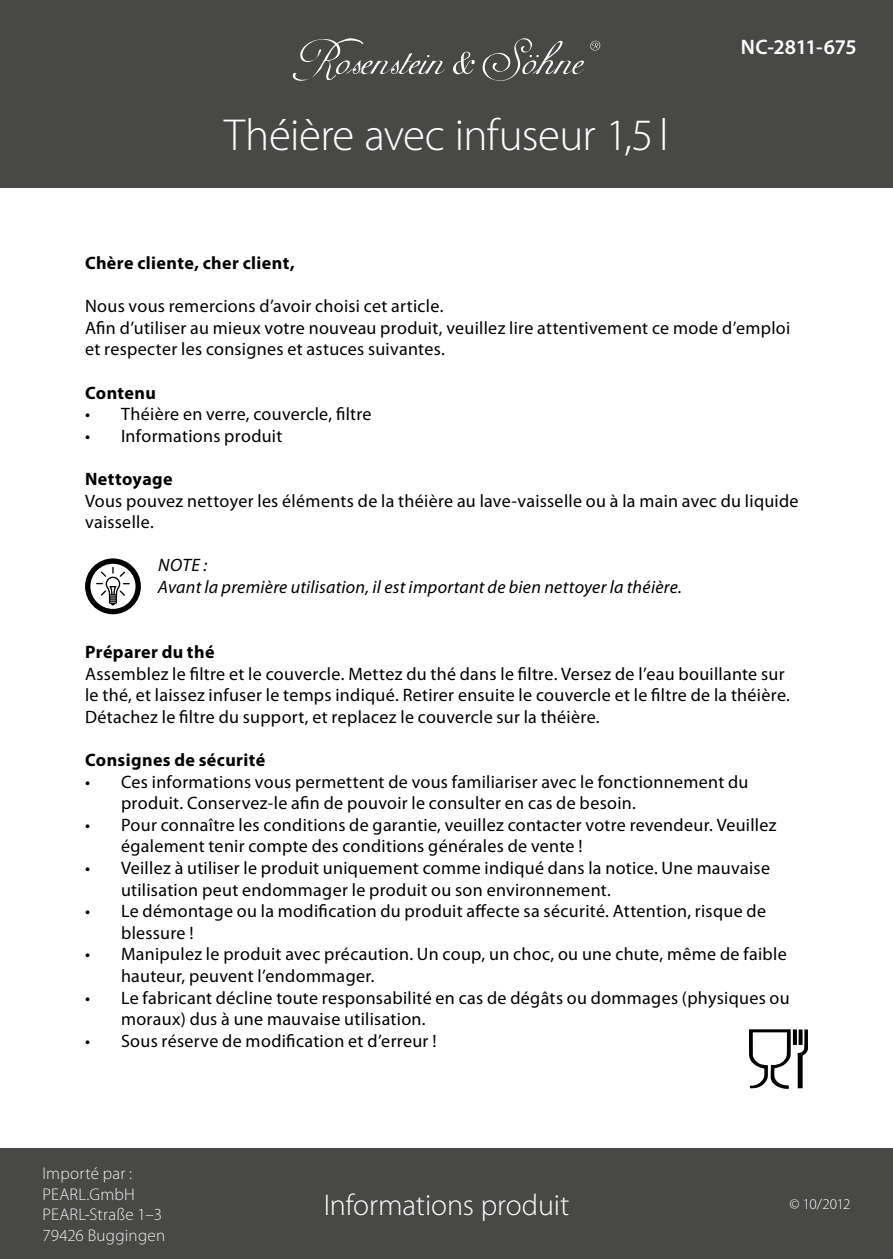
<style>
.page{position:relative;width:893px;height:1259px;background:#fff}
.page>*{position:absolute;margin:0;border:0;box-sizing:border-box;transform-origin:0 0}
.t1{font:300 45px "Myriad Pro";letter-spacing:-.015em;color:#fff}
.t2{font:300 30px "Myriad Pro";letter-spacing:-.005em;color:#fff}
.t3{font:600 21px "Myriad Pro";letter-spacing:-.02em;color:#fff}
.Fließtext_Ebene_1{font:18px/21.6px "Myriad Pro";letter-spacing:.015em;color:#000}
.Überschrift_Ebene_1{font:700 18px "Myriad Pro";letter-spacing:.02em;color:#000}
.HINWEIS{font:italic 18px/21.6px "Myriad Pro";letter-spacing:.015em;color:#000}
.Fließtext_Ebene_1-2{font:300 17.1px "Myriad Pro";letter-spacing:.015em;color:#f0f0f0}
.t4{font:300 15px "Myriad Pro";letter-spacing:-.03em;color:#fff}
</style>
<div class="page">
<div style="left:0;top:0;width:893px;height:187px;background:#484847"></div>
<div style="left:0;top:1148px;width:893px;height:111px;background:#484847"></div>
<svg style="left:85px;top:558px;width:56px;height:56px"></svg>
<svg style="left:292px;top:38px;width:153px;height:43px"></svg>
<svg style="left:453px;top:51px;width:22px;height:24px"></svg>
<svg style="left:482px;top:38px;width:102px;height:43px"></svg>
<svg style="left:590px;top:41px;width:10px;height:10px"></svg>
<svg style="left:749px;top:1029px;width:59px;height:60px"></svg>
<p class="t1" style="left:224px;top:110px;width:446px">Théière avec infuseur 1,5 l</p>
<p class="t3" style="left:741px;top:35px;width:117px">NC-2811-675</p>
<p class="Überschrift_Ebene_1" style="left:85px;top:253px;width:211px">Chère cliente, cher client,</p>
<p class="Fließtext_Ebene_1" style="left:85px;top:296px;width:360px">Nous vous remercions d’avoir choisi cet article.</p>
<p class="Fließtext_Ebene_1" style="left:85px;top:317px;width:707px">Afin d’utiliser au mieux votre nouveau produit, veuillez lire attentivement ce mode d’emploi et respecter les consignes et astuces suivantes.</p>
<p class="Überschrift_Ebene_1" style="left:85px;top:382px;width:72px">Contenu</p>
<p class="Fließtext_Ebene_1" style="left:85px;top:404px;width:288px">• Théière en verre, couvercle, filtre</p>
<p class="Fließtext_Ebene_1" style="left:85px;top:425px;width:199px">• Informations produit</p>
<p class="Überschrift_Ebene_1" style="left:85px;top:469px;width:89px">Nettoyage</p>
<p class="Fließtext_Ebene_1" style="left:85px;top:490px;width:715px">Vous pouvez nettoyer les éléments de la théière au lave-vaisselle ou à la main avec du liquide vaisselle.</p>
<p class="HINWEIS" style="left:158px;top:555px;width:526px">NOTE :<br>Avant la première utilisation, il est important de bien nettoyer la théière.</p>
<p class="Überschrift_Ebene_1" style="left:85px;top:642px;width:131px">Préparer du thé</p>
<p class="Fließtext_Ebene_1" style="left:85px;top:663px;width:706px">Assemblez le filtre et le couvercle. Mettez du thé dans le filtre. Versez de l’eau bouillante sur le thé, et laissez infuser le temps indiqué. Retirer ensuite le couvercle et le filtre de la théière.<br>Détachez le filtre du support, et replacez le couvercle sur la théière.</p>
<p class="Überschrift_Ebene_1" style="left:85px;top:750px;width:182px">Consignes de sécurité</p>
<p class="Fließtext_Ebene_1" style="left:121px;top:771px;width:629px;text-indent:-36px">• Ces informations vous permettent de vous familiariser avec le fonctionnement du produit. Conservez-le afin de pouvoir le consulter en cas de besoin.</p>
<p class="Fließtext_Ebene_1" style="left:121px;top:814px;width:657px;text-indent:-36px">• Pour connaître les conditions de garantie, veuillez contacter votre revendeur. Veuillez également tenir compte des conditions générales de vente !</p>
<p class="Fließtext_Ebene_1" style="left:121px;top:857px;width:650px;text-indent:-36px">• Veillez à utiliser le produit uniquement comme indiqué dans la notice. Une mauvaise utilisation peut endommager le produit ou son environnement.</p>
<p class="Fließtext_Ebene_1" style="left:121px;top:900px;width:647px;text-indent:-36px">• Le démontage ou la modification du produit affecte sa sécurité. Attention, risque de blessure !</p>
<p class="Fließtext_Ebene_1" style="left:121px;top:944px;width:667px;text-indent:-36px">• Manipulez le produit avec précaution. Un coup, un choc, ou une chute, même de faible hauteur, peuvent l’endommager.</p>
<p class="Fließtext_Ebene_1" style="left:121px;top:987px;width:670px;text-indent:-36px">• Le fabricant décline toute responsabilité en cas de dégâts ou dommages (physiques ou moraux) dus à une mauvaise utilisation.</p>
<p class="Fließtext_Ebene_1" style="left:85px;top:1030px;width:353px">• Sous réserve de modification et d’erreur !</p>
<p class="Fließtext_Ebene_1-2" style="left:43px;top:1164px;width:91px">Importé par :</p>
<p class="Fließtext_Ebene_1-2" style="left:43px;top:1184px;width:94px">PEARL.GmbH</p>
<p class="Fließtext_Ebene_1-2" style="left:43px;top:1205px;width:121px">PEARL-Straße 1–3</p>
<p class="Fließtext_Ebene_1-2" style="left:43px;top:1225px;width:124px">79426 Buggingen</p>
<p class="t2" style="left:324px;top:1188px;width:247px">Informations produit</p>
<p class="t4" style="left:789px;top:1196px;width:63px">© 10/2012</p>
</div>
